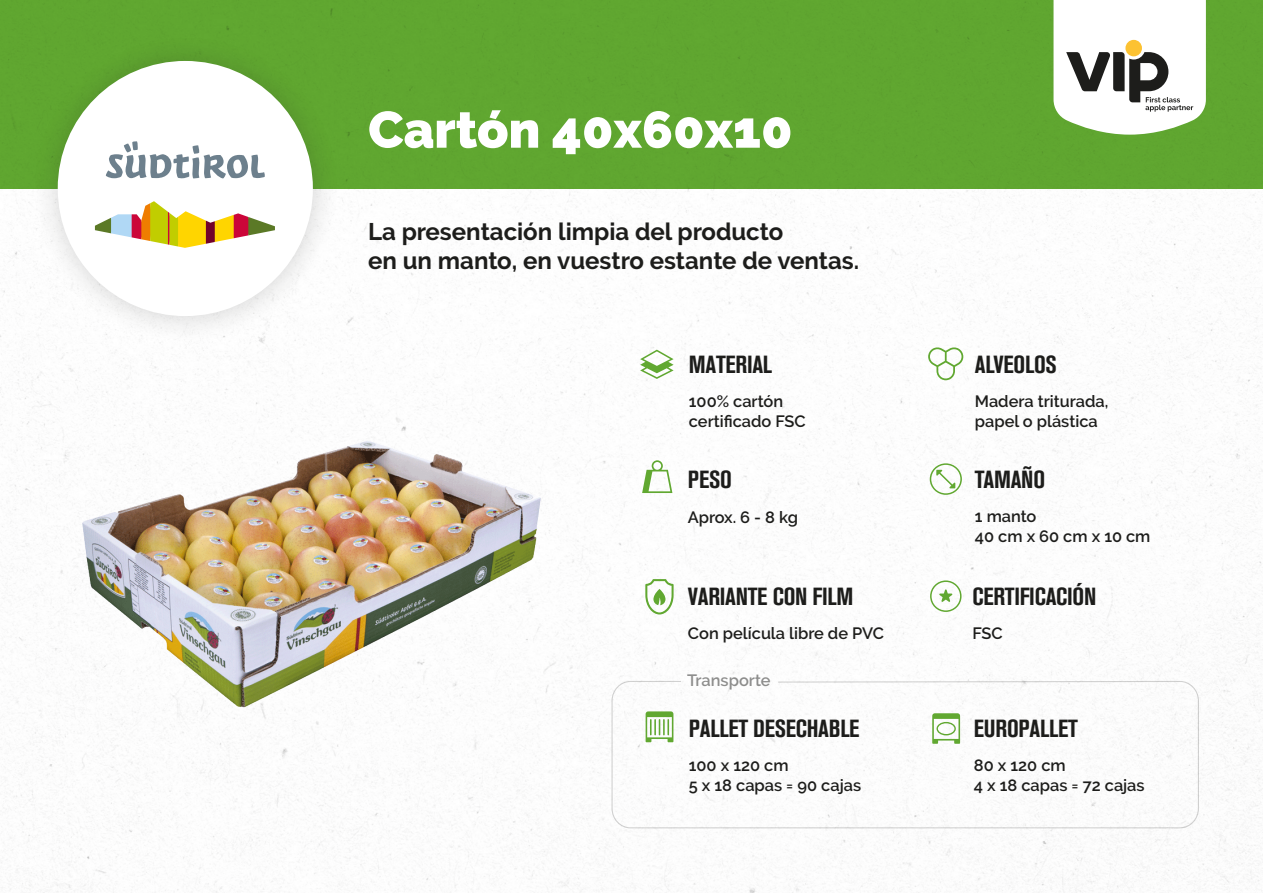
<style>
.page{position:relative;width:1263px;height:893px;background:#fff}
.page>*{position:absolute;margin:0;border:0;box-sizing:border-box;transform-origin:0 0}
.t1{font:900 51.3px "Raleway";color:#fff}
.t2{font:24.6px "Akzidenz Grotesk BQ Bd Cnd Alt";letter-spacing:-.01em;color:#1d1d1b}
.t3{font:700 24px "Raleway";color:#1d1d1b}
.t4{font:600 16.35px "Raleway";color:#1d1d1b}
</style>
<div class="page">
<img style="left:0;top:0;width:1263px;height:893px">
<div style="left:611px;top:681px;width:588px;height:147px;border:1px solid #1d1d1b;border-radius:19px"></div>
<svg style="left:1053px;top:0;width:153px;height:135px"></svg>
<div style="left:30px;top:33px;width:311px;height:311px;background:#1d1d1b;opacity:.2"></div>
<div style="left:58px;top:61px;width:255px;height:255px;background:#fff;border-radius:50%"></div>
<img style="left:71px;top:398px;width:488px;height:339px">
<svg style="left:642px;top:460px;width:30px;height:33px"></svg>
<svg style="left:645px;top:579px;width:29px;height:35px"></svg>
<svg style="left:930px;top:463px;width:32px;height:32px"></svg>
<svg style="left:930px;top:580px;width:31px;height:32px"></svg>
<svg style="left:640px;top:350px;width:34px;height:29px"></svg>
<svg style="left:646px;top:711px;width:27px;height:31px"></svg>
<svg style="left:932px;top:713px;width:28px;height:31px"></svg>
<svg style="left:928px;top:347px;width:35px;height:33px"></svg>
<svg style="left:94px;top:141px;width:181px;height:107px"></svg>
<p class="t1" style="left:368px;top:100px;width:426px">Cartón 40x60x10</p>
<p class="t3" style="left:368px;top:218px;width:417px">La presentación limpia del producto</p>
<p class="t3" style="left:368px;top:247px;width:492px">en un manto, en vuestro estante de ventas.</p>
<p class="t2" style="left:689px;top:350px;width:85px">MATERIAL</p>
<p class="t2" style="left:975px;top:350px;width:84px">ALVEOLOS</p>
<p class="t4" style="left:689px;top:392px;width:96px">100% cartón</p>
<p class="t4" style="left:689px;top:411px;width:118px">certificado FSC</p>
<p class="t4" style="left:975px;top:392px;width:135px">Madera triturada,</p>
<p class="t4" style="left:975px;top:412px;width:124px">papel o plástica</p>
<p class="t2" style="left:688px;top:466px;width:45px">PESO</p>
<p class="t4" style="left:688px;top:507px;width:112px">Aprox. 6 - 8 kg</p>
<p class="t2" style="left:975px;top:465px;width:72px">TAMAÑO</p>
<p class="t4" style="left:975px;top:507px;width:63px">1 manto</p>
<p class="t4" style="left:975px;top:527px;width:177px">40 cm x 60 cm x 10 cm</p>
<p class="t2" style="left:972px;top:582px;width:126px">CERTIFICACIÓN</p>
<p class="t4" style="left:972px;top:624px;width:32px">FSC</p>
<p class="t2" style="left:688px;top:582px;width:167px">VARIANTE CON FILM</p>
<p class="t4" style="left:688px;top:624px;width:198px">Con película libre de PVC</p>
<p class="t4" style="left:687px;top:670px;width:85px">Transporte</p>
<p class="t2" style="left:689px;top:714px;width:172px">PALLET DESECHABLE</p>
<p class="t2" style="left:974px;top:714px;width:105px">EUROPALLET</p>
<p class="t4" style="left:689px;top:756px;width:101px">100 x 120 cm</p>
<p class="t4" style="left:689px;top:776px;width:174px">5 x 18 capas = 90 cajas</p>
<p class="t4" style="left:974px;top:756px;width:93px">80 x 120 cm</p>
<p class="t4" style="left:974px;top:776px;width:172px">4 x 18 capas = 72 cajas</p>
</div>
